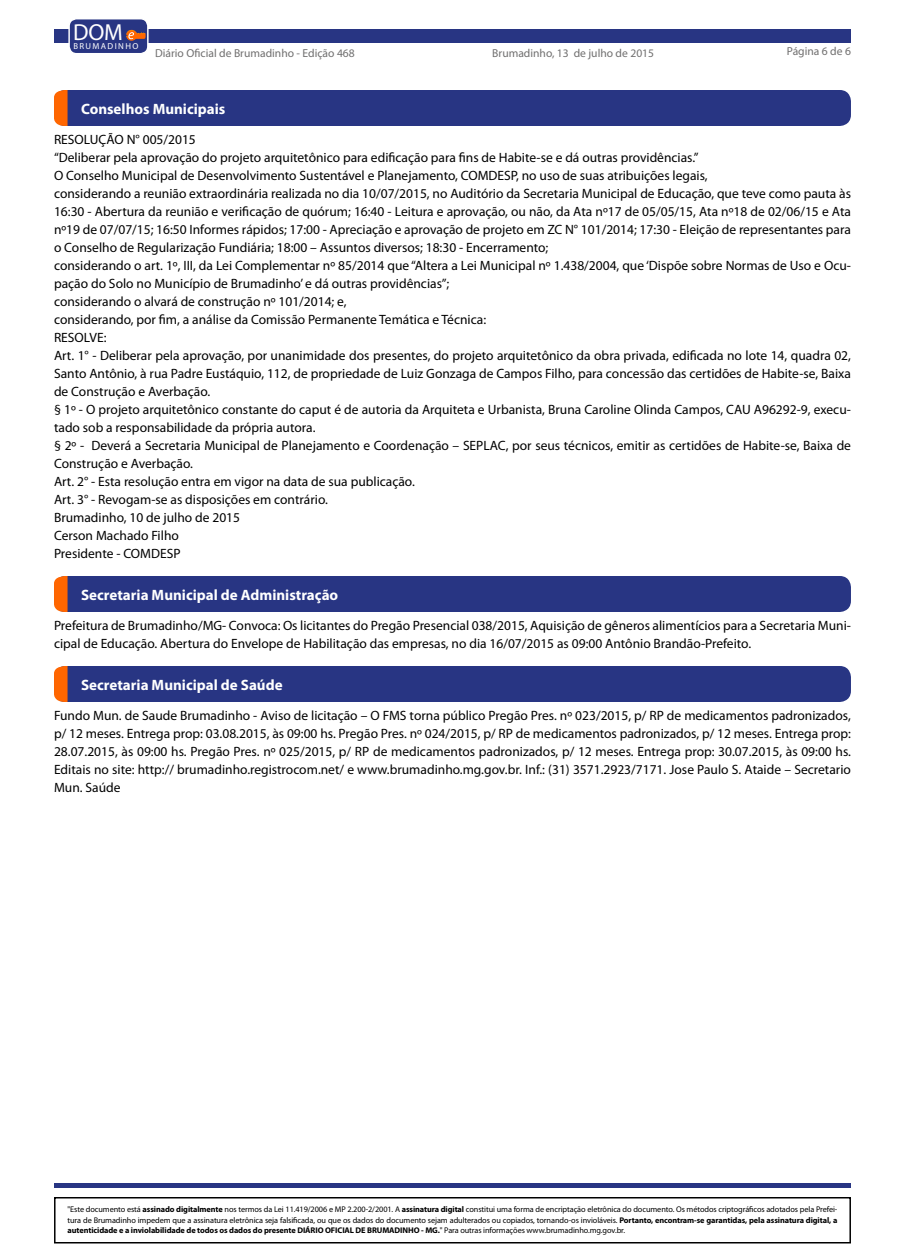
<style>
.page{position:relative;width:905px;height:1260px;background:#fff}
.page>*{position:absolute;margin:0;border:0;box-sizing:border-box;transform-origin:0 0}
.t1{font:23.25px "Myriad Pro";color:#fff}
.t2{font:700 15px "Myriad Pro";color:#fff}
.t3{font:13.5px/18px "Myriad Pro";color:#000}
.t4{font:11.55px "Myriad Pro";color:#706f6f}
.t5{font:8.7px "Myriad Pro";letter-spacing:.16em;color:#fff}
.t6{font:8.25px/10.5px "Myriad Pro";letter-spacing:-.01em;color:#000;text-align:justify}
.s1{font-weight:700}
</style>
<div class="page">
<div style="left:54px;top:29px;width:796px;height:14px;background:#283583"></div>
<hr style="left:55px;top:1184px;width:795px;height:4px;background:#283583">
<div style="left:54px;top:1197px;width:796px;height:47px;border:2px solid #000"></div>
<div style="left:69px;top:19px;width:79px;height:35px;background:#283583;border-radius:8px"></div>
<div style="left:68px;top:18px;width:80px;height:36px;border:1px solid #fff;border-radius:8px"></div>
<svg style="left:126px;top:30px;width:20px;height:11px"></svg>
<div style="left:54px;top:90px;width:796px;height:36px;background:#283583;border-radius:11px"></div>
<svg style="left:54px;top:90px;width:14px;height:36px"></svg>
<div style="left:54px;top:576px;width:796px;height:36px;background:#283583;border-radius:11px"></div>
<svg style="left:54px;top:576px;width:14px;height:36px"></svg>
<div style="left:54px;top:666px;width:796px;height:36px;background:#283583;border-radius:11px"></div>
<svg style="left:54px;top:666px;width:14px;height:36px"></svg>
<h1 class="t1" style="left:73px;top:17px;width:51px">DOM</h1>
<p class="t5" style="left:73px;top:40px;width:66px">BRUMADINHO</p>
<p class="t4" style="left:155px;top:46px;width:201px">Diário Oficial de Brumadinho - Edição 468</p>
<p class="t4" style="left:492px;top:46px;width:163px">Brumadinho, 13 de julho de 2015</p>
<p class="t4" style="left:786px;top:44px;width:66px">Página 6 de 6</p>
<p class="t2" style="left:81px;top:99px;width:146px">Conselhos Municipais</p>
<p class="t3" style="left:54px;top:130px;width:798px">RESOLUÇÃO N° 005/2015<br>“Deliberar pela aprovação do projeto arquitetônico para edificação para fins de Habite-se e dá outras providências.”<br>O Conselho Municipal de Desenvolvimento Sustentável e Planejamento, COMDESP, no uso de suas atribuições legais,<br>considerando a reunião extraordinária realizada no dia 10/07/2015, no Auditório da Secretaria Municipal de Educação, que teve como pauta às 16:30 - Abertura da reunião e verificação de quórum; 16:40 - Leitura e aprovação, ou não, da Ata nº17 de 05/05/15, Ata nº18 de 02/06/15 e Ata nº19 de 07/07/15; 16:50 Informes rápidos; 17:00 - Apreciação e aprovação de projeto em ZC N° 101/2014; 17:30 - Eleição de representantes para o Conselho de Regularização Fundiária; 18:00 – Assuntos diversos; 18:30 - Encerramento;<br>considerando o art. 1º, III, da Lei Complementar nº 85/2014 que “Altera a Lei Municipal nº 1.438/2004, que ‘Dispõe sobre Normas de Uso e Ocu&shy;pação do Solo no Município de Brumadinho’ e dá outras providências”;<br>considerando o alvará de construção nº 101/2014; e,<br>considerando, por fim, a análise da Comissão Permanente Temática e Técnica:<br>RESOLVE:<br>Art. 1° - Deliberar pela aprovação, por unanimidade dos presentes, do projeto arquitetônico da obra privada, edificada no lote 14, quadra 02, Santo Antônio, à rua Padre Eustáquio, 112, de propriedade de Luiz Gonzaga de Campos Filho, para concessão das certidões de Habite-se, Baixa de Construção e Averbação.<br>§ 1º - O projeto arquitetônico constante do caput é de autoria da Arquiteta e Urbanista, Bruna Caroline Olinda Campos, CAU A96292-9, execu&shy;tado sob a responsabilidade da própria autora.<br>§ 2º - Deverá a Secretaria Municipal de Planejamento e Coordenação – SEPLAC, por seus técnicos, emitir as certidões de Habite-se, Baixa de Construção e Averbação.<br>Art. 2° - Esta resolução entra em vigor na data de sua publicação.<br>Art. 3° - Revogam-se as disposições em contrário.<br>Brumadinho, 10 de julho de 2015<br>Cerson Machado Filho<br>Presidente - COMDESP</p>
<p class="t2" style="left:81px;top:585px;width:259px">Secretaria Municipal de Administração</p>
<p class="t3" style="left:54px;top:616px;width:798px">Prefeitura de Brumadinho/MG- Convoca: Os licitantes do Pregão Presencial 038/2015, Aquisição de gêneros alimentícios para a Secretaria Muni&shy;cipal de Educação. Abertura do Envelope de Habilitação das empresas, no dia 16/07/2015 as 09:00 Antônio Brandão-Prefeito.</p>
<p class="t2" style="left:81px;top:675px;width:203px">Secretaria Municipal de Saúde</p>
<p class="t3" style="left:54px;top:706px;width:798px;text-align:justify">Fundo Mun. de Saude Brumadinho - Aviso de licitação – O FMS torna público Pregão Pres. nº 023/2015, p/ RP de medicamentos padronizados, p/ 12 meses. Entrega prop: 03.08.2015, às 09:00 hs. Pregão Pres. nº 024/2015, p/ RP de medicamentos padronizados, p/ 12 meses. Entrega prop:<br>28.07.2015, às 09:00 hs. Pregão Pres. nº 025/2015, p/ RP de medicamentos padronizados, p/ 12 meses. Entrega prop: 30.07.2015, às 09:00 hs.<br>Editais no site: http:// brumadinho.registrocom.net/ e www.brumadinho.mg.gov.br. Inf.: (31) 3571.2923/7171. Jose Paulo S. Ataide – Secretario Mun. Saúde</p>
<p class="t6" style="left:68px;top:1204px;width:771px">"Este documento está <span class="s1">assinado digitalmente</span> nos termos da Lei 11.419/2006 e MP 2.200-2/2001. A <span class="s1">assinatura digital</span> constitui uma forma de encriptação eletrônica do documento. Os métodos criptográficos adotados pela Prefei&shy;tura de Brumadinho impedem que a assinatura eletrônica seja falsificada, ou que os dados do documento sejam adulterados ou copiados, tornando-os invioláveis. <span class="s1">Portanto, encontram-se garantidas, pela assinatura digital, a autenticidade e a inviolabilidade de todos os dados do presente DIÁRIO OFICIAL DE BRUMADINHO - MG.</span>" Para outras informações www.brumadinho.mg.gov.br.</p>
</div>
